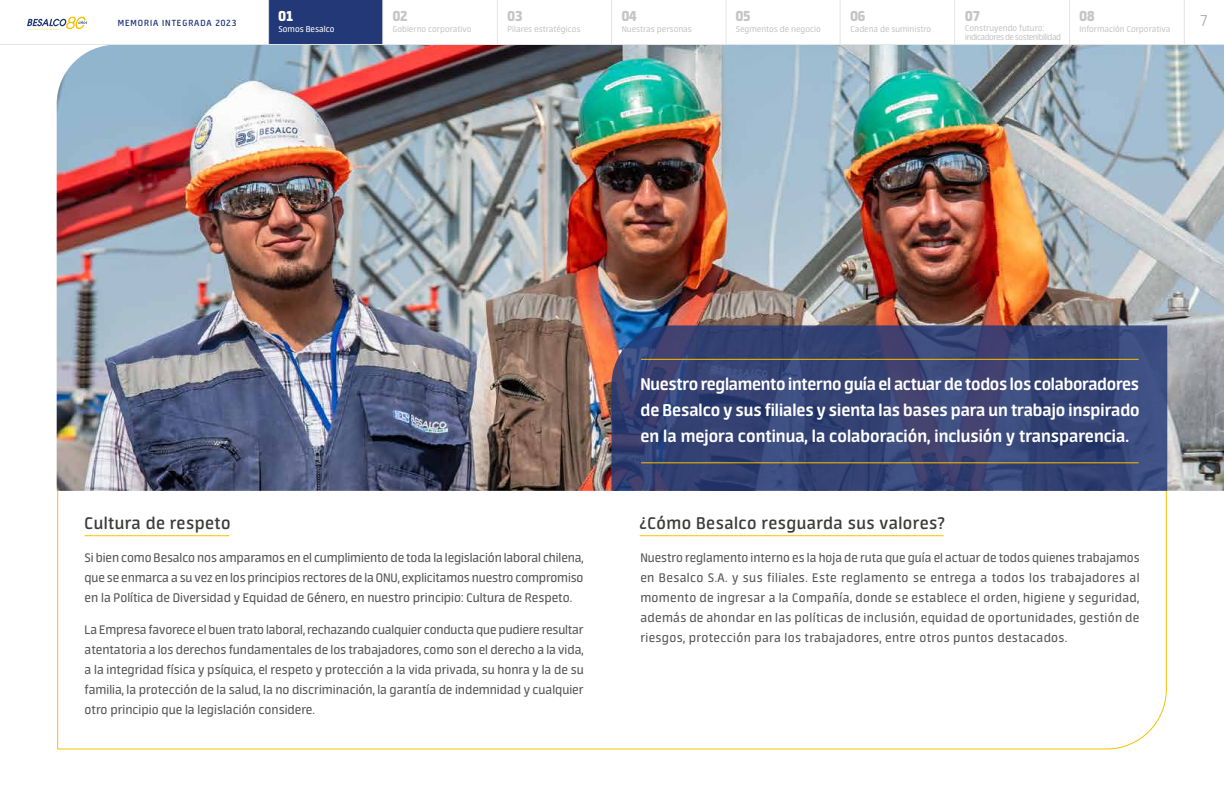
<style>
.page{position:relative;width:1224px;height:792px;background:#fff}
.page>*{position:absolute;margin:0;border:0;box-sizing:border-box;transform-origin:0 0}
.t1{font:700 19px/26px "Neuron";color:#fff;text-align:justify}
.t2{font:600 19px "Neuron";letter-spacing:.025em;color:#3c3c3b}
.t3{font:300 18px "Neuron";color:#b3b2b2}
.t4{font:800 16px "Neuron";color:#c6c6c6}
.t5{font:800 16px "Neuron";color:#fff}
.t6{font:14px/20px "Neuron";color:#575756;text-align:justify}
.t7{font:600 10px "Neuron";letter-spacing:.095em;color:#233977}
.t8{font:9.5px "Neuron";color:#c6c6c6}
.t9{font:9.5px/9px "Neuron";letter-spacing:-.05em;color:#c6c6c6}
.t10{font:9.5px "Neuron";color:#fff}
</style>
<div class="page">
<svg style="left:57px;top:491px;width:1110px;height:259px"></svg>
<img style="left:57px;top:45px;width:1167px;height:446px">
<div style="left:269px;top:0;width:114px;height:44px;background:#233977"></div>
<svg style="left:27px;top:17px;width:60px;height:13px"></svg>
<hr style="left:85px;top:535px;width:144px;height:1px;background:#f8c100">
<hr style="left:640px;top:535px;width:303px;height:1px;background:#f8c100">
<svg style="left:611px;top:325px;width:556px;height:166px;background:#374475"></svg>
<hr style="left:641px;top:359px;width:497px;height:1px;background:#f8c100">
<hr style="left:641px;top:462px;width:497px;height:1px;background:#f8c100">
<hr style="left:0;top:44px;width:1224px;height:1px;background:#e3e5e6">
<hr style="left:497px;top:0;width:1px;height:44px;background:#e3e5e6">
<hr style="left:383px;top:0;width:1px;height:44px;background:#e3e5e6">
<hr style="left:268px;top:0;width:1px;height:44px;background:#e3e5e6">
<hr style="left:611px;top:0;width:1px;height:44px;background:#e3e5e6">
<hr style="left:726px;top:0;width:1px;height:44px;background:#e3e5e6">
<hr style="left:840px;top:0;width:1px;height:44px;background:#e3e5e6">
<hr style="left:954px;top:0;width:1px;height:44px;background:#e3e5e6">
<hr style="left:1069px;top:0;width:1px;height:44px;background:#e3e5e6">
<hr style="left:1184px;top:0;width:1px;height:44px;background:#e3e5e6">
<p class="t5" style="left:279px;top:6px;width:16px">01</p>
<p class="t10" style="left:279px;top:24px;width:57px">Somos Besalco</p>
<p class="t4" style="left:393px;top:6px;width:16px">02</p>
<p class="t8" style="left:393px;top:24px;width:80px">Gobierno corporativo</p>
<p class="t4" style="left:508px;top:6px;width:16px">03</p>
<p class="t8" style="left:508px;top:24px;width:75px">Pilares estratégicos</p>
<p class="t4" style="left:622px;top:6px;width:16px">04</p>
<p class="t8" style="left:622px;top:24px;width:72px">Nuestras personas</p>
<p class="t4" style="left:736px;top:6px;width:16px">05</p>
<p class="t8" style="left:736px;top:24px;width:87px">Segmentos de negocio</p>
<p class="t4" style="left:850px;top:6px;width:16px">06</p>
<p class="t8" style="left:850px;top:24px;width:82px">Cadena de suministro</p>
<p class="t4" style="left:965px;top:6px;width:16px">07</p>
<p class="t9" style="left:965px;top:24px;width:97px">Construyendo futuro: indicadores de sostenibilidad</p>
<p class="t4" style="left:1080px;top:6px;width:16px">08</p>
<p class="t8" style="left:1080px;top:24px;width:92px">Información Corporativa</p>
<p class="t7" style="left:118px;top:17px;width:120px">MEMORIA INTEGRADA 2023</p>
<p class="t3" style="left:1200px;top:11px;width:10px">7</p>
<h1 class="t1" style="left:641px;top:371px;width:501px">Nuestro reglamento interno guía el actuar de todos los colaboradores de Besalco y sus filiales y sienta las bases para un trabajo inspirado en la mejora continua, la colaboración, inclusión y transparencia.</h1>
<h1 class="t2" style="left:85px;top:512px;width:148px">Cultura de respeto</h1>
<h1 class="t2" style="left:640px;top:512px;width:306px">¿Cómo Besalco resguarda sus valores?</h1>
<p class="t6" style="left:85px;top:548px;width:500px">Si bien como Besalco nos amparamos en el cumplimiento de toda la legislación laboral chilena, que se enmarca a su vez en los principios rectores de la ONU, explicitamos nuestro compromiso en la Política de Diversidad y Equidad de Género, en nuestro principio: Cultura de Respeto.</p>
<p class="t6" style="left:85px;top:619px;width:501px">La Empresa favorece el buen trato laboral, rechazando cualquier conducta que pudiere resultar atentatoria a los derechos fundamentales de los trabajadores, como son el derecho a la vida, a la integridad física y psíquica, el respeto y protección a la vida privada, su honra y la de su familia, la protección de la salud, la no discriminación, la garantía de indemnidad y cualquier otro principio que la legislación considere.</p>
<p class="t6" style="left:640px;top:548px;width:501px">Nuestro reglamento interno es la hoja de ruta que guía el actuar de todos quienes trabajamos en Besalco S.A. y sus filiales. Este reglamento se entrega a todos los trabajadores al momento de ingresar a la Compañía, donde se establece el orden, higiene y seguridad, además de ahondar en las políticas de inclusión, equidad de oportunidades, gestión de riesgos, protección para los trabajadores, entre otros puntos destacados.</p>
</div>
